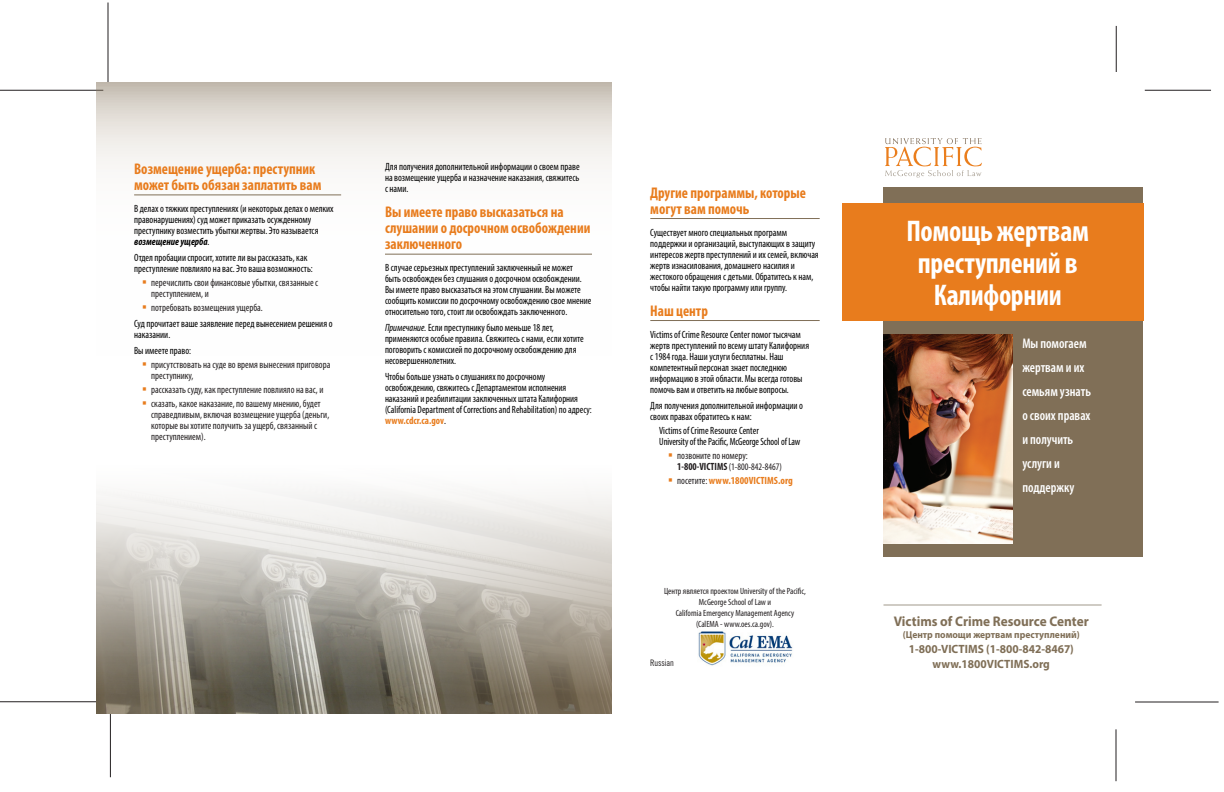
<style>
.page{position:relative;width:1224px;height:792px;background:#fff}
.page>*{position:absolute;margin:0;border:0;box-sizing:border-box;transform-origin:0 0}
.t1{font:700 condensed 30px/32px "Myriad Pro";letter-spacing:-.01em;color:#fff;text-align:center;scale:.95 1}
.subhd_underlined{font:700 condensed 15.5px/16px "Myriad Pro";color:#e87c1d;scale:.95 1}
.t2{font:600 condensed 14px/24px "Myriad Pro";color:#fff;scale:.95 1}
.t3{font:700 14px "Myriad Pro";color:#806f57;scale:.95 1}
.t4{font:700 12px "Myriad Pro";color:#806f57;scale:.95 1}
.body{font:condensed 10.5px/11px "Myriad Pro";color:#000;scale:.95 1}
.t5{font:condensed 10.5px/11px "Myriad Pro";color:#231f20;scale:.95 1}
.body-2{font:condensed 10.5px/11px "Myriad Pro";color:#000;scale:.94 1}
.body-3{font:condensed 10.5px "Myriad Pro";color:#000;scale:.93 1}
.t6{font:700 condensed 10.5px "Myriad Pro";color:#e87c1d}
.t7{font:700 10px "Myriad Pro";color:#806f57;scale:.95 1}
.t8{font:condensed 10px "Myriad Pro";color:#231f20;scale:.95 1}
.body-4{font:condensed 9px/11px "Myriad Pro";color:#231f20;text-align:center}
.t9{font:condensed 9px "News Gothic BT";color:#231f20}
.s1{font-weight:700;font-style:italic}
.s2{color:#e87c1d}
.s3{font-style:italic}
.s4{font-weight:700;color:#e87c1d}
.s5{font-weight:700;font-size:10.5px}
.s6{font-weight:400;color:#231f20}
</style>
<div class="page">
<img style="left:698px;top:631px;width:95px;height:35px">
<hr style="left:0;top:90px;width:103px;height:1px;background:#231f20">
<hr style="left:108px;top:3px;width:1px;height:79px;background:#231f20">
<hr style="left:1116px;top:26px;width:1px;height:46px;background:#231f20">
<hr style="left:1145px;top:90px;width:66px;height:1px;background:#231f20">
<hr style="left:0;top:702px;width:97px;height:1px;background:#231f20">
<hr style="left:110px;top:714px;width:1px;height:63px;background:#231f20">
<hr style="left:1135px;top:702px;width:84px;height:1px;background:#231f20">
<hr style="left:1116px;top:729px;width:1px;height:52px;background:#231f20">
<img style="left:97px;top:490px;width:515px;height:224px">
<div style="left:883px;top:188px;width:260px;height:369px;background:#806f57"></div>
<div style="left:842px;top:203px;width:301px;height:117px;background:#e87c1d"></div>
<svg style="left:885px;top:138px;width:97px;height:40px"></svg>
<img style="left:884px;top:335px;width:128px;height:208px">
<hr style="left:884px;top:604px;width:218px;height:2px;background:#a1988a">
<hr style="left:650px;top:218px;width:170px;height:1px;background:#806f57">
<hr style="left:650px;top:320px;width:170px;height:1px;background:#806f57">
<svg style="left:97px;top:82px;width:515px;height:172px"></svg>
<hr style="left:134px;top:194px;width:207px;height:1px;background:#806f57">
<hr style="left:385px;top:254px;width:207px;height:1px;background:#806f57">
<p class="subhd_underlined" style="left:134px;top:160px;width:199px">Возмещение ущерба: преступник может быть обязан заплатить вам</p>
<p class="body" style="left:134px;top:203px;width:212px">В делах о тяжких преступлениях (и некоторых делах о мелких правонарушениях) суд может приказать осужденному преступнику возместить убытки жертвы. Это называется <span class="s1">возмещение ущерба</span>.</p>
<p class="body" style="left:134px;top:252px;width:190px">Отдел пробации спросит, хотите ли вы рассказать, как преступление повлияло на вас. Это ваша возможность:</p>
<p class="t5" style="left:151px;top:277px;width:177px;text-indent:-9px"><span class="s2">▪</span> перечислить свои финансовые убытки, связанные с преступлением, и</p>
<p class="t5" style="left:142px;top:302px;width:128px"><span class="s2">▪</span> потребовать возмещения ущерба.</p>
<p class="body" style="left:134px;top:318px;width:210px">Суд прочитает ваше заявление перед вынесением решения о наказании.</p>
<p class="body" style="left:134px;top:345px;width:61px">Вы имеете право:</p>
<p class="t5" style="left:151px;top:359px;width:190px;text-indent:-9px"><span class="s2">▪</span> присутствовать на суде во время вынесения приговора преступнику,</p>
<p class="t5" style="left:142px;top:384px;width:192px"><span class="s2">▪</span> рассказать суду, как преступление повлияло на вас, и</p>
<p class="t5" style="left:151px;top:398px;width:189px;text-indent:-9px"><span class="s2">▪</span> сказать, какое наказание, по вашему мнению, будет справедливым, включая возмещение ущерба (деньги, которые вы хотите получить за ущерб, связанный с преступлением).</p>
<p class="body" style="left:385px;top:161px;width:206px;text-align:justify">Для получения дополнительной информации о своем праве на возмещение ущерба и назначение наказания, свяжитесь с нами.</p>
<p class="subhd_underlined" style="left:385px;top:204px;width:218px">Вы имеете право высказаться на слушании о досрочном освобождении заключенного</p>
<p class="body" style="left:385px;top:262px;width:219px">В случае серьезных преступлений заключенный не может быть освобожден без слушания о досрочном освобождении.<br>Вы имеете право высказаться на этом слушании. Вы можете сообщить комиссии по досрочному освобождению свое мнение относительно того, стоит ли освобождать заключенного.</p>
<p class="body" style="left:385px;top:322px;width:211px"><span class="s3">Примечание.</span> Если преступнику было меньше 18 лет, применяются особые правила. Свяжитесь с нами, если хотите поговорить с комиссией по досрочному освобождению для несовершеннолетних.</p>
<p class="body-2" style="left:385px;top:371px;width:221px">Чтобы больше узнать о слушаниях по досрочному освобождению, свяжитесь с Департаментом исполнения наказаний и реабилитации заключенных штата Калифорния (California Department of Corrections and Rehabilitation) по адресу: <span class="s4">www.cdcr.ca.gov</span>.</p>
<p class="subhd_underlined" style="left:650px;top:184px;width:165px">Другие программы, которые могут вам помочь</p>
<p class="body" style="left:650px;top:226px;width:179px">Существует много специальных программ поддержки и организаций, выступающих в защиту интересов жертв преступлений и их семей, включая жертв изнасилования, домашнего насилия и жестокого обращения с детьми. Обратитесь к нам, чтобы найти такую программу или группу.</p>
<p class="subhd_underlined" style="left:650px;top:302px;width:62px">Наш центр</p>
<p class="body" style="left:650px;top:328px;width:169px">Victims of Crime Resource Center помог тысячам жертв преступлений по всему штату Калифорния с 1984 года. Наши услуги бесплатны. Наш компетентный персонал знает последнюю информацию в этой области. Мы всегда готовы помочь вам и ответить на любые вопросы.</p>
<p class="body" style="left:650px;top:399px;width:162px">Для получения дополнительной информации о своих правах обратитесь к нам:</p>
<p class="body" style="left:659px;top:424px;width:106px">Victims of Crime Resource Center</p>
<p class="body-3" style="left:659px;top:435px;width:153px">University of the Pacific, McGeorge School of Law</p>
<p class="t5" style="left:668px;top:449px;width:85px"><span class="s2">▪</span> позвоните по номеру:</p>
<p class="t8" style="left:677px;top:460px;width:112px"><span class="s5">1-800-VICTIMS</span> (1-800-842-8467)</p>
<p class="t6" style="left:668px;top:473px;width:126px">▪ <span class="s6">посетите:</span> www.1800VICTIMS.org</p>
<p class="body-4" style="left:664px;top:585px;width:143px">Центр является проектом University of the Pacific, McGeorge School of Law и<br>California Emergency Management Agency (CalEMA - www.oes.ca.gov).</p>
<p class="t9" style="left:650px;top:658px;width:25px">Russian</p>
<p class="t1" style="left:906px;top:214px;width:194px">Помощь жертвам преступлений в<br>Калифорнии</p>
<p class="t2" style="left:1022px;top:331px;width:74px">Мы помогаем жертвам и их семьям узнать о своих правах и получить услуги и поддержку</p>
<p class="t3" style="left:894px;top:613px;width:207px">Victims of Crime Resource Center</p>
<p class="t7" style="left:903px;top:629px;width:188px">(Центр помощи жертвам преступлений)</p>
<p class="t4" style="left:909px;top:642px;width:175px">1-800-VICTIMS (1-800-842-8467)</p>
<p class="t4" style="left:933px;top:657px;width:125px">www.1800VICTIMS.org</p>
</div>
